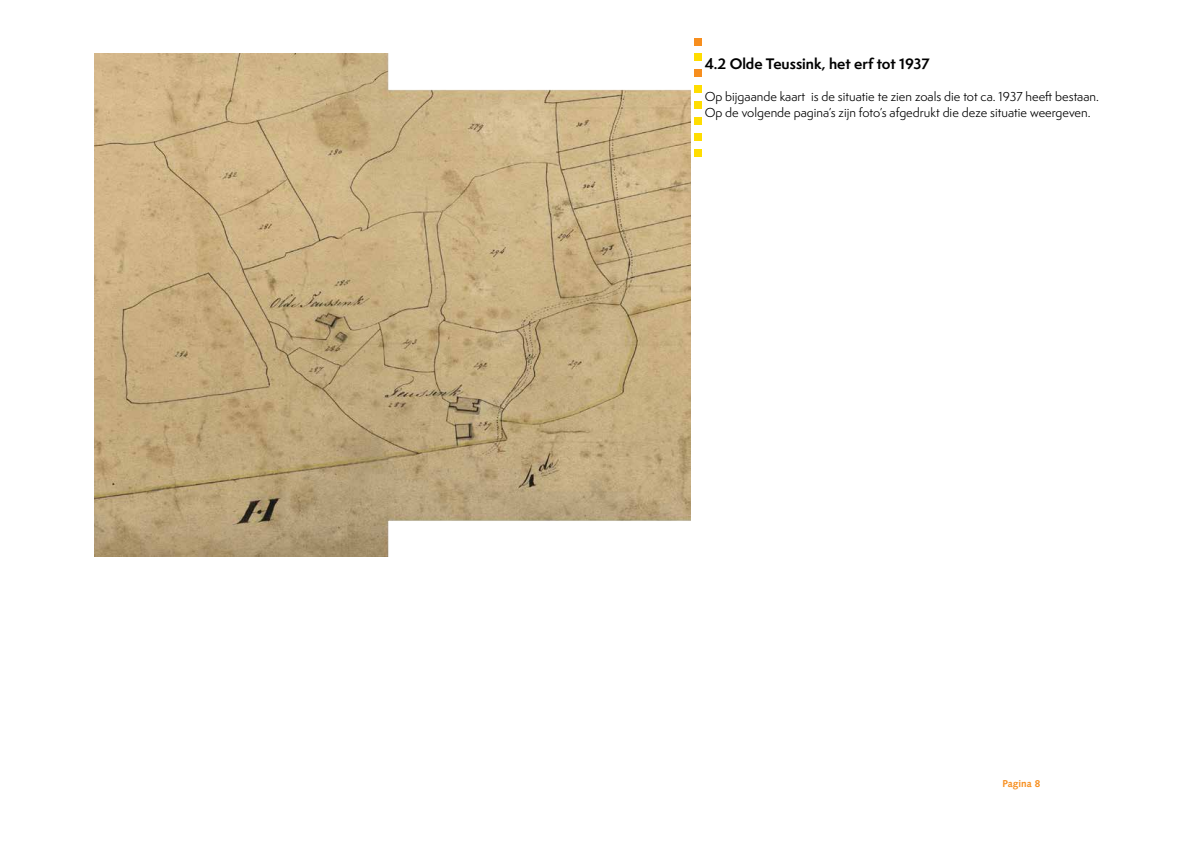
<style>
.page{position:relative;width:1191px;height:842px;background:#fff}
.page>*{position:absolute;margin:0;border:0;box-sizing:border-box;transform-origin:0 0}
.t1{font:700 14px "Semplicita Pro";color:#000}
.t2{font:12px/16px "Semplicita Pro";color:#000}
.t3{font:700 10px "Syntax";color:#f78e1e}
</style>
<div class="page">
<div style="left:693px;top:101px;width:8px;height:8px;background:#fd0"></div>
<div style="left:693px;top:117px;width:8px;height:8px;background:#fd0"></div>
<div style="left:693px;top:133px;width:8px;height:8px;background:#fd0"></div>
<div style="left:693px;top:149px;width:8px;height:8px;background:#fd0"></div>
<div style="left:693px;top:85px;width:8px;height:8px;background:#fd0"></div>
<div style="left:693px;top:69px;width:8px;height:8px;background:#f78e1e"></div>
<div style="left:693px;top:53px;width:8px;height:8px;background:#fd0"></div>
<div style="left:693px;top:38px;width:8px;height:8px;background:#f78e1e"></div>
<img style="left:95px;top:53px;width:595px;height:504px">
<p class="t1" style="left:704px;top:53px;width:227px">4.2 Olde Teussink, het erf tot 1937</p>
<p class="t2" style="left:704px;top:88px;width:396px">Op bijgaande kaart is de situatie te zien zoals die tot ca. 1937 heeft bestaan.<br>Op de volgende pagina’s zijn foto’s afgedrukt die deze situatie weergeven.</p>
<p class="t3" style="left:1002px;top:778px;width:39px">Pagina 8</p>
</div>
